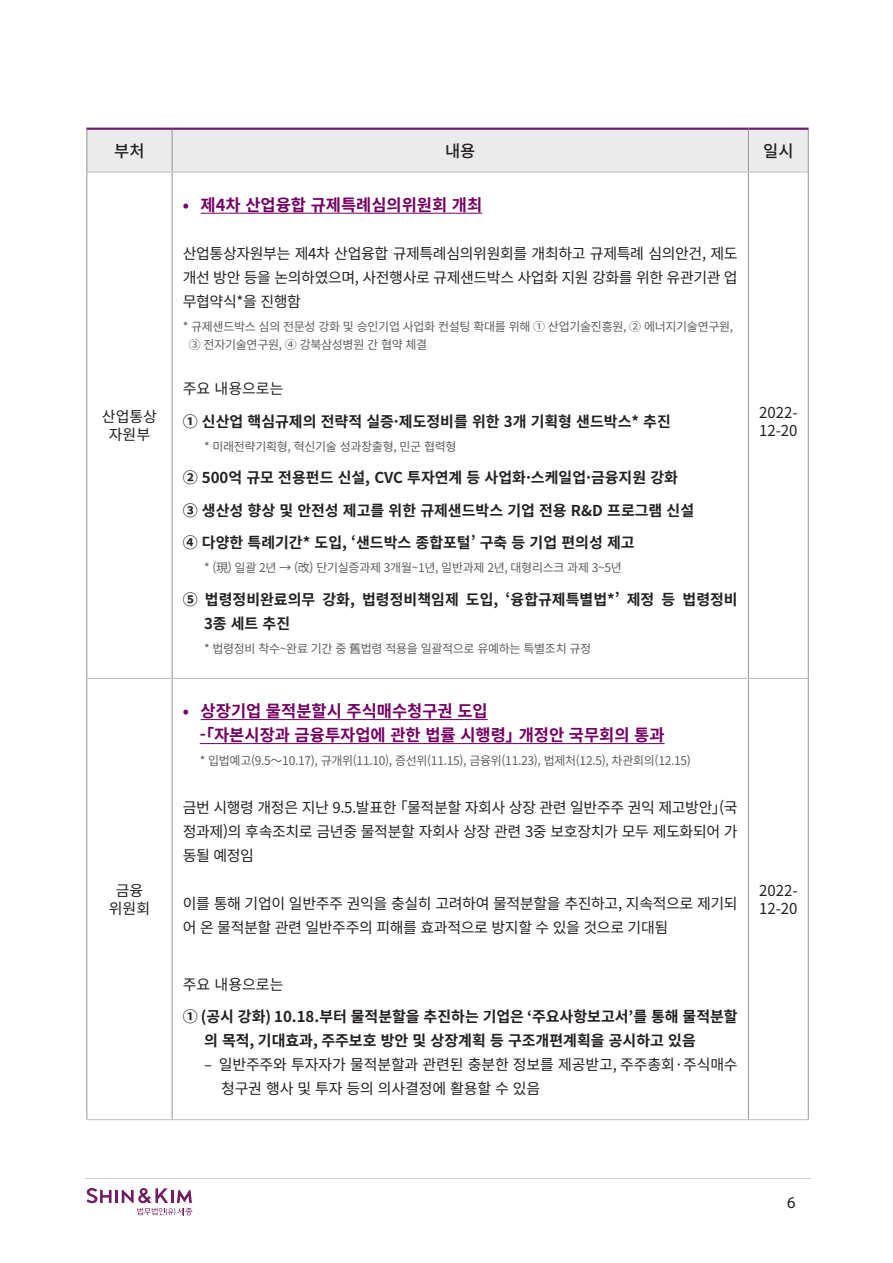
<style>
.page{position:relative;width:893px;height:1263px;background:#fff}
.page>*{position:absolute;margin:0;border:0;box-sizing:border-box;transform-origin:0 0}
.t1{font:700 16.5px/24px "Noto Sans CJ Kkr";color:#720062}
.t2{font:500 16.5px "Noto Sans CJ Kkr";color:#231f20}
.t3{font:16.5px "Myriad Pro";color:#231f20}
.t4{font:15px/24px "Noto Sans CJ Kkr";letter-spacing:-.025em;color:#222;text-align:justify}
.t5{font:700 15px/24px "Noto Sans CJ Kkr";color:#222}
.t6{font:15px/18px "Noto Sans CJ Kkr";letter-spacing:-.01em;color:#231f20}
.t7{font:700 15px/24px "Noto Sans CJ Kkr";color:#231f20}
.t8{font:12px "Noto Sans CJ Kkr";letter-spacing:-.025em;color:#5d5d5c}
</style>
<div class="page">
<svg style="left:86px;top:1188px;width:107px;height:27px"></svg>
<hr style="left:85px;top:1178px;width:726px;height:1px;background:#d2d2d2">
<div style="left:87px;top:130px;width:721px;height:42px;background:#ebebec"></div>
<hr style="left:86px;top:128px;width:86px;height:2px;background:#6a2068">
<hr style="left:172px;top:128px;width:576px;height:2px;background:#6a2068">
<hr style="left:748px;top:128px;width:61px;height:2px;background:#6a2068">
<hr style="left:86px;top:130px;width:1px;height:42px;background:#939598">
<hr style="left:172px;top:130px;width:1px;height:42px;background:#939598">
<hr style="left:748px;top:130px;width:1px;height:42px;background:#939598">
<hr style="left:808px;top:130px;width:1px;height:42px;background:#939598">
<hr style="left:87px;top:172px;width:85px;height:1px;background:#bfbfbf">
<hr style="left:172px;top:172px;width:576px;height:1px;background:#bfbfbf">
<hr style="left:748px;top:172px;width:60px;height:1px;background:#bfbfbf">
<hr style="left:86px;top:172px;width:1px;height:506px;background:#939598">
<hr style="left:172px;top:172px;width:1px;height:506px;background:#939598">
<hr style="left:748px;top:172px;width:1px;height:506px;background:#939598">
<hr style="left:808px;top:172px;width:1px;height:506px;background:#939598">
<hr style="left:87px;top:678px;width:85px;height:1px;background:#bfbfbf">
<hr style="left:172px;top:678px;width:576px;height:1px;background:#bfbfbf">
<hr style="left:748px;top:678px;width:60px;height:1px;background:#bfbfbf">
<hr style="left:86px;top:1119px;width:86px;height:1px;background:#bfbfbf">
<hr style="left:172px;top:1119px;width:576px;height:1px;background:#bfbfbf">
<hr style="left:748px;top:1119px;width:61px;height:1px;background:#bfbfbf">
<hr style="left:86px;top:678px;width:1px;height:441px;background:#939598">
<hr style="left:172px;top:679px;width:1px;height:440px;background:#939598">
<hr style="left:748px;top:679px;width:1px;height:440px;background:#939598">
<hr style="left:808px;top:678px;width:1px;height:441px;background:#939598">
<hr style="left:201px;top:213px;width:281px;height:1px;background:#720062">
<hr style="left:201px;top:719px;width:287px;height:1px;background:#720062">
<hr style="left:200px;top:743px;width:465px;height:1px;background:#720062">
<p class="t2" style="left:114px;top:142px;width:32px">부처</p>
<p class="t2" style="left:445px;top:142px;width:32px">내용</p>
<p class="t2" style="left:763px;top:142px;width:32px">일시</p>
<p class="t6" style="left:102px;top:408px;width:57px">산업통상</p>
<p class="t6" style="left:109px;top:426px;width:43px">자원부</p>
<p class="t6" style="left:116px;top:882px;width:29px">금융</p>
<p class="t6" style="left:109px;top:900px;width:43px">위원회</p>
<p class="t1" style="left:183px;top:193px;width:301px">• 제4차 산업융합 규제특례심의위원회 개최</p>
<p class="t4" style="left:183px;top:242px;width:556px">산업통상자원부는 제4차 산업융합 규제특례심의위원회를 개최하고 규제특례 심의안건, 제도 개선 방안 등을 논의하였으며, 사전행사로 규제샌드박스 사업화 지원 강화를 위한 유관기관 업 무협약식*을 진행함</p>
<p class="t8" style="left:183px;top:320px;width:552px">* 규제샌드박스 심의 전문성 강화 및 승인기업 사업화 컨설팅 확대를 위해 ① 산업기술진흥원, ② 에너지기술연구원,</p>
<p class="t8" style="left:189px;top:338px;width:240px">③ 전자기술연구원, ④ 강북삼성병원 간 협약 체결</p>
<p class="t4" style="left:183px;top:377px;width:102px">주요 내용으로는</p>
<p class="t5" style="left:183px;top:410px;width:490px">① 신산업 핵심규제의 전략적 실증·제도정비를 위한 3개 기획형 샌드박스* 추진</p>
<p class="t8" style="left:204px;top:440px;width:254px">* 미래전략기획형, 혁신기술 성과창출형, 민군 협력형</p>
<p class="t5" style="left:183px;top:466px;width:497px">② 500억 규모 전용펀드 신설, CVC 투자연계 등 사업화·스케일업·금융지원 강화</p>
<p class="t5" style="left:183px;top:499px;width:513px">③ 생산성 향상 및 안전성 제고를 위한 규제샌드박스 기업 전용 R&amp;D 프로그램 신설</p>
<p class="t5" style="left:183px;top:531px;width:453px">④ 다양한 특례기간* 도입, ‘샌드박스 종합포털’ 구축 등 기업 편의성 제고</p>
<p class="t8" style="left:204px;top:561px;width:419px">* (現) 일괄 2년 → (改) 단기실증과제 3개월~1년, 일반과제 2년, 대형리스크 과제 3~5년</p>
<p class="t5" style="left:204px;top:588px;width:535px;text-indent:-21px">⑤ 법령정비완료의무 강화, 법령정비책임제 도입, ‘융합규제특별법*’ 제정 등 법령정비<br>3종 세트 추진</p>
<p class="t8" style="left:204px;top:642px;width:389px">* 법령정비 착수~완료 기간 중 舊법령 적용을 일괄적으로 유예하는 특별조치 규정</p>
<p class="t1" style="left:198px;top:699px;width:468px;text-indent:-15px">• 상장기업 물적분할시 주식매수청구권 도입<br>-「자본시장과 금융투자업에 관한 법률 시행령」개정안 국무회의 통과</p>
<p class="t8" style="left:200px;top:754px;width:493px">* 입법예고(9.5～10.17), 규개위(11.10), 증선위(11.15), 금융위(11.23), 법제처(12.5), 차관회의(12.15)</p>
<p class="t4" style="left:183px;top:796px;width:556px">금번 시행령 개정은 지난 9.5.발표한 「물적분할 자회사 상장 관련 일반주주 권익 제고방안」(국 정과제)의 후속조치로 금년중 물적분할 자회사 상장 관련 3중 보호장치가 모두 제도화되어 가 동될 예정임</p>
<p class="t4" style="left:183px;top:892px;width:556px">이를 통해 기업이 일반주주 권익을 충실히 고려하여 물적분할을 추진하고, 지속적으로 제기되 어 온 물적분할 관련 일반주주의 피해를 효과적으로 방지할 수 있을 것으로 기대됨</p>
<p class="t4" style="left:183px;top:972px;width:102px">주요 내용으로는</p>
<p class="t7" style="left:204px;top:1005px;width:535px;text-indent:-21px">① (공시 강화) 10.18.부터 물적분할을 추진하는 기업은 ‘주요사항보고서’를 통해 물적분할 의 목적, 기대효과, 주주보호 방안 및 상장계획 등 구조개편계획을 공시하고 있음</p>
<p class="t6" style="left:221px;top:1053px;width:518px;line-height:24px;text-indent:-17px">– 일반주주와 투자자가 물적분할과 관련된 충분한 정보를 제공받고, 주주총회·주식매수 청구권 행사 및 투자 등의 의사결정에 활용할 수 있음</p>
<p class="t6" style="left:759px;top:404px;width:40px">2022-<br>12-20</p>
<p class="t6" style="left:759px;top:882px;width:40px">2022-<br>12-20</p>
<p class="t3" style="left:787px;top:1192px;width:10px">6</p>
</div>
